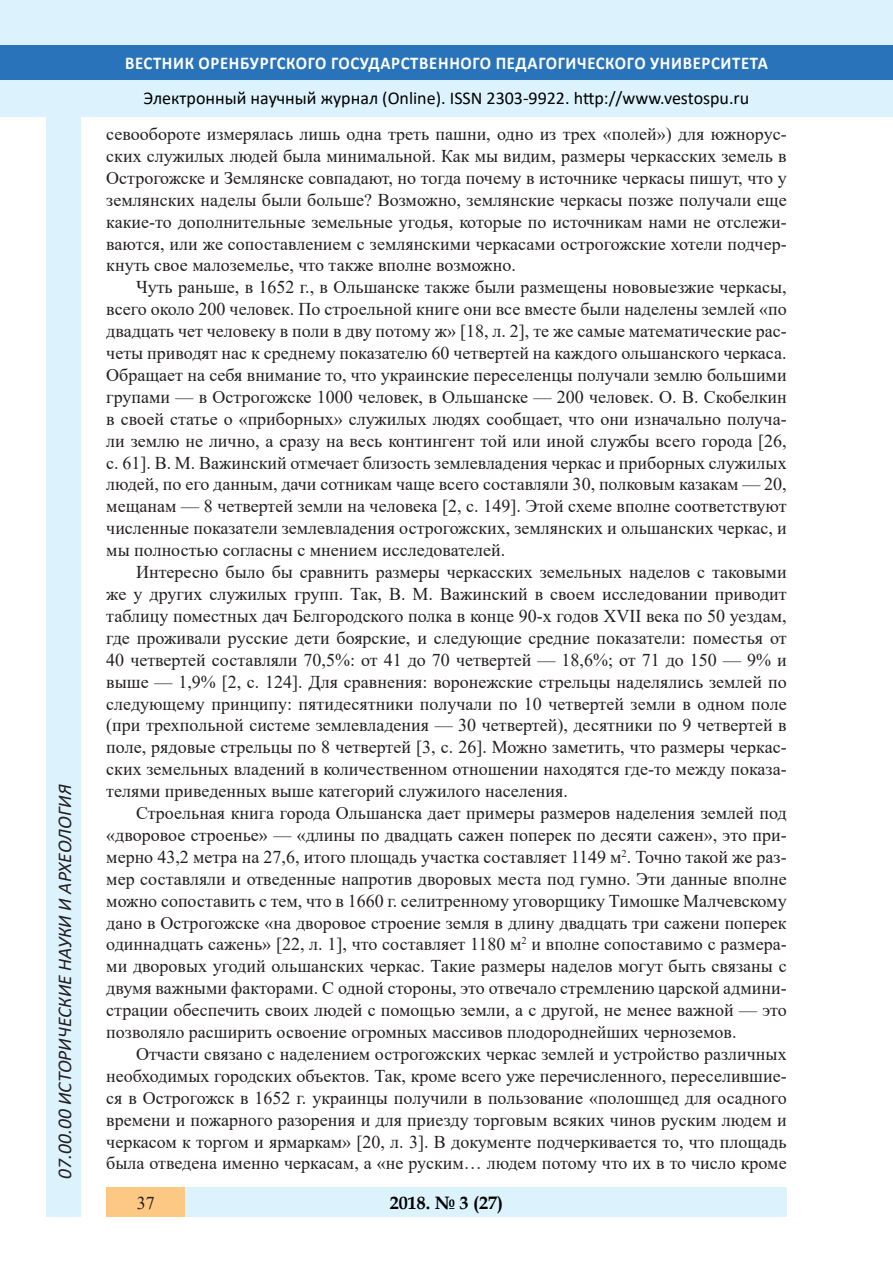
<style>
.page{position:relative;width:893px;height:1263px;background:#fff}
.page>*{position:absolute;margin:0;border:0;box-sizing:border-box;transform-origin:0 0}
.t1{font:italic 19.5px "Calibri";color:#231f20}
.Стиль2{font:18px/21.9px "Times New Roman";color:#231f20;text-align:justify}
.t2{font:18px "Calibri";color:#000}
.t3{font:700 18px "Calibri";letter-spacing:.04em;color:#fff;scale:.93 1}
.t4{font:700 18px "Book Antiqua";color:#000}
</style>
<div class="page">
<div style="left:0;top:0;width:893px;height:116px;background:#dcf2fc"></div>
<div style="left:0;top:45px;width:893px;height:34px;background:#2873ba"></div>
<div style="left:47px;top:116px;width:34px;height:1101px;background:#dcf2fc"></div>
<div style="left:106px;top:1188px;width:681px;height:29px;background:#dcf2fc"></div>
<div style="left:106px;top:1188px;width:79px;height:29px;background:#fdc784"></div>
<p class="t1" style="left:51px;top:1179px;width:395px;rotate:-90deg">07.00.00 ИСТОРИЧЕСКИЕ НАУКИ И АРХЕОЛОГИЯ</p>
<p class="t1" style="left:51px;top:1105px;width:206px;rotate:-90deg">БИОЛОГИЧЕСКИЕ НАУКИ</p>
<p class="t1" style="left:51px;top:1169px;width:11px;rotate:-90deg">3</p>
<p class="t3" style="left:125px;top:50px;width:693px">ВЕСТНИК ОРЕНБУРГСКОГО ГОСУДАРСТВЕННОГО ПЕДАГОГИЧЕСКОГО УНИВЕРСИТЕТА</p>
<p class="t2" style="left:144px;top:85px;width:607px">Электронный научный журнал (Online). ISSN 2303-9922. http://www.vestospu.ru</p>
<p class="t2" style="left:583px;top:85px;width:13px">t</p>
<p class="t2" style="left:583px;top:85px;width:13px">t</p>
<p class="Стиль2" style="left:106px;top:122px;width:682px">севообороте измерялась лишь одна треть пашни, одно из трех «полей») для южнорус&shy;ских служилых людей была минимальной. Как мы видим, размеры черкасских земель в Острогожске и Землянске совпадают, но тогда почему в источнике черкасы пишут, что у землянских наделы были больше? Возможно, землянские черкасы позже получали еще какие-то дополнительные земельные угодья, которые по источникам нами не отслежи&shy;ваются, или же сопоставлением с землянскими черкасами острогожские хотели подчер&shy;кнуть свое малоземелье, что также вполне возможно.</p>
<p class="Стиль2" style="left:106px;top:276px;width:682px;text-indent:30px">Чуть раньше, в 1652 г., в Ольшанске также были размещены нововыезжие черкасы, всего около 200 человек. По строельной книге они все вместе были наделены землей «по двадцать чет человеку в поли в дву потому ж» [18, л. 2], те же самые математические рас&shy;четы приводят нас к среднему показателю 60 четвертей на каждого ольшанского черкаса.<br>Обращает на себя внимание то, что украинские переселенцы получали землю большими групами — в Острогожске 1000 человек, в Ольшанске — 200 человек. О. В. Скобелкин в своей статье о «приборных» служилых людях сообщает, что они изначально получа&shy;ли землю не лично, а сразу на весь контингент той или иной службы всего города [26, с. 61]. В. М. Важинский отмечает близость землевладения черкас и приборных служилых людей, по его данным, дачи сотникам чаще всего составляли 30, полковым казакам — 20, мещанам — 8 четвертей земли на человека [2, с. 149]. Этой схеме вполне соответствуют численные показатели землевладения острогожских, землянских и ольшанских черкас, и мы полностью согласны с мнением исследователей.</p>
<p class="Стиль2" style="left:106px;top:560px;width:682px;text-indent:30px">Интересно было бы сравнить размеры черкасских земельных наделов с таковыми же у других служилых групп. Так, В. М. Важинский в своем исследовании приводит таблицу поместных дач Белгородского полка в конце 90-х годов XVII века по 50 уездам, где проживали русские дети боярские, и следующие средние показатели: поместья от 40 четвертей составляли 70,5%: от 41 до 70 четвертей — 18,6%; от 71 до 150 — 9% и выше — 1,9% [2, с. 124]. Для сравнения: воронежские стрельцы наделялись землей по следующему принципу: пятидесятники получали по 10 четвертей земли в одном поле (при трехпольной системе землевладения — 30 четвертей), десятники по 9 четвертей в поле, рядовые стрельцы по 8 четвертей [3, с. 26]. Можно заметить, что размеры черкас&shy;ских земельных владений в количественном отношении находятся где-то между показа&shy;телями приведенных выше категорий служилого населения.</p>
<p class="Стиль2" style="left:106px;top:801px;width:682px;text-indent:30px">Строельная книга города Ольшанска дает примеры размеров наделения землей под «дворовое строенье» — «длины по двадцать сажен поперек по десяти сажен», это при&shy;мерно 43,2 метра на 27,6, итого площадь участка составляет 1149 м<sup>2</sup>. Точно такой же раз&shy;мер составляли и отведенные напротив дворовых места под гумно. Эти данные вполне можно сопоставить с тем, что в 1660 г. селитренному уговорщику Тимошке Малчевскому дано в Острогожске «на дворовое строение земля в длину двадцать три сажени поперек одиннадцать сажень» [22, л. 1], что составляет 1180 м<sup>2</sup> и вполне сопоставимо с размера&shy;ми дворовых угодий ольшанских черкас. Такие размеры наделов могут быть связаны с двумя важными факторами. С одной стороны, это отвечало стремлению царской админи&shy;страции обеспечить своих людей с помощью земли, а с другой, не менее важной — это позволяло расширить освоение огромных массивов плодороднейших черноземов.</p>
<p class="Стиль2" style="left:106px;top:1042px;width:682px;text-indent:30px">Отчасти связано с наделением острогожских черкас землей и устройство различных необходимых городских объектов. Так, кроме всего уже перечисленного, переселившие&shy;ся в Острогожск в 1652 г. украинцы получили в пользование «полошщед для осадного времени и пожарного разорения и для приезду торговым всяких чинов руским людем и черкасом к торгом и ярмаркам» [20, л. 3]. В документе подчеркивается то, что площадь была отведена именно черкасам, а «не руским… людем потому что их в то число кроме</p>
<p class="t4" style="left:390px;top:1190px;width:115px">2018. № 3 (27)</p>
<p class="Стиль2" style="left:137px;top:1191px;width:19px">37</p>
<p class="t4" style="left:460px;top:1190px;width:39px">2 6</p>
<p class="t4" style="left:460px;top:1190px;width:39px">1 5</p>
</div>
